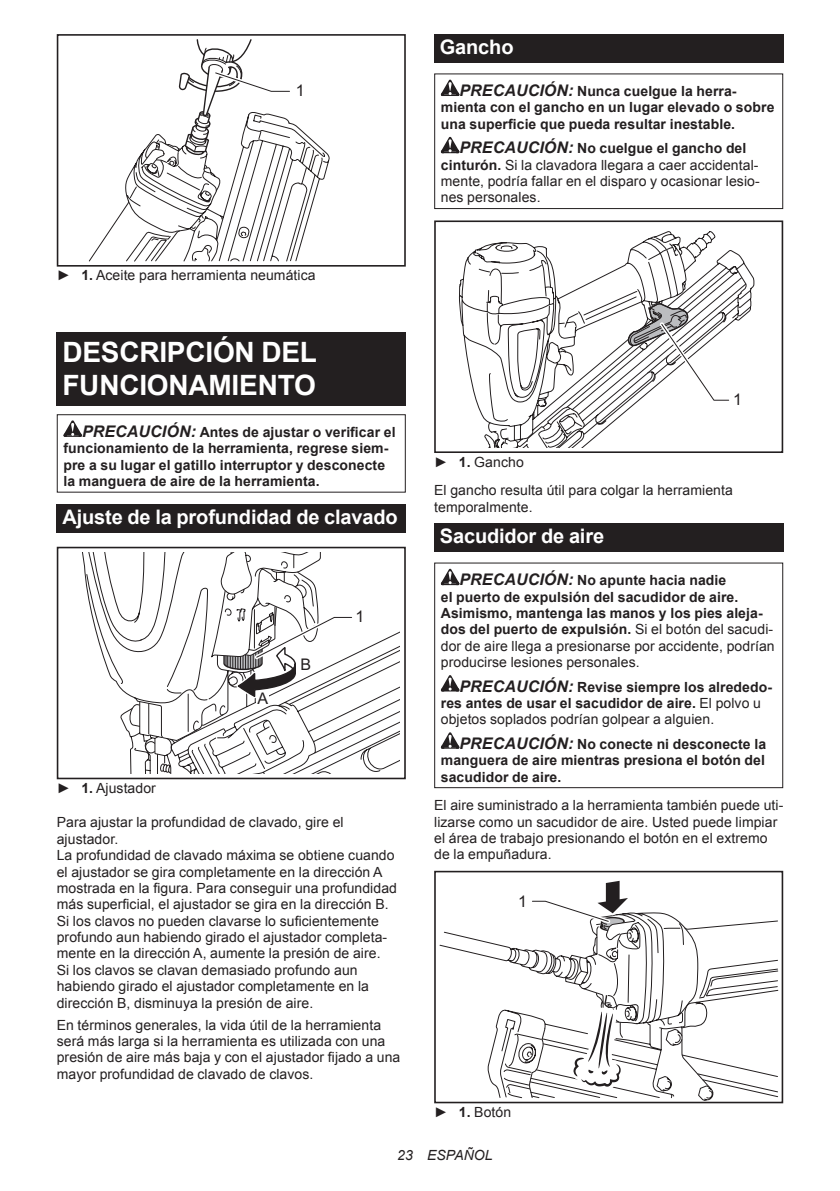
<style>
.page{position:relative;width:840px;height:1191px;background:#fff}
.page>*{position:absolute;margin:0;border:0;box-sizing:border-box;transform-origin:0 0}
.t1{font:700 28px/32.8px "Arial";letter-spacing:-.01em;color:#fff}
.t2{font:700 20px "Arial";letter-spacing:-.01em;color:#fff}
.t3{font:16px "Arial";color:#231f20}
.t4{font:14px/16.4px "Arial";letter-spacing:.005em;color:#231f20}
.t5{font:700 14px/16.4px "Arial";letter-spacing:.005em;color:#231f20}
.t6{font:italic 14px "Arial";letter-spacing:.005em;color:#231f20}
.s1{font-weight:700}
.s2{font-style:italic;font-size:16px}
.s3{font-weight:700;font-style:italic;font-size:16px}
.s4{font-weight:400}
</style>
<div class="page">
<svg style="left:89px;top:135px;width:240px;height:127px"></svg>
<div style="left:57px;top:34px;width:348px;height:233px;border:2px solid #231f20"></div>
<svg style="left:125px;top:39px;width:182px;height:223px"></svg>
<div style="left:57px;top:332px;width:348px;height:74px;background:#231f20"></div>
<svg style="left:63px;top:420px;width:19px;height:17px"></svg>
<div style="left:57px;top:414px;width:348px;height:78px;border:1px solid #231f20"></div>
<div style="left:57px;top:504px;width:348px;height:28px;background:#231f20"></div>
<svg style="left:82px;top:552px;width:38px;height:136px"></svg>
<svg style="left:120px;top:552px;width:279px;height:221px"></svg>
<div style="left:57px;top:547px;width:348px;height:232px;border:2px solid #231f20"></div>
<svg style="left:212px;top:569px;width:143px;height:134px"></svg>
<div style="left:256px;top:692px;width:13px;height:13px;background:#fff"></div>
<div style="left:434px;top:34px;width:348px;height:29px;background:#231f20"></div>
<svg style="left:440px;top:80px;width:19px;height:16px"></svg>
<svg style="left:440px;top:137px;width:19px;height:16px"></svg>
<div style="left:434px;top:73px;width:348px;height:136px;border:1px solid #231f20"></div>
<svg style="left:458px;top:231px;width:296px;height:188px"></svg>
<svg style="left:484px;top:267px;width:262px;height:180px"></svg>
<div style="left:434px;top:220px;width:348px;height:233px;border:2px solid #231f20"></div>
<svg style="left:627px;top:279px;width:105px;height:125px"></svg>
<div style="left:434px;top:523px;width:348px;height:28px;background:#231f20"></div>
<svg style="left:440px;top:569px;width:19px;height:16px"></svg>
<svg style="left:440px;top:675px;width:19px;height:16px"></svg>
<svg style="left:440px;top:732px;width:19px;height:16px"></svg>
<div style="left:434px;top:562px;width:348px;height:226px;border:1px solid #231f20"></div>
<svg style="left:439px;top:931px;width:89px;height:167px"></svg>
<div style="left:434px;top:870px;width:348px;height:233px;border:2px solid #231f20"></div>
<svg style="left:528px;top:880px;width:250px;height:221px"></svg>
<p class="t3" style="left:296px;top:80px;width:10px">1</p>
<p class="t4" style="left:57px;top:267px;width:260px">► <span class="s1">1.</span> Aceite para herramienta neumática</p>
<h1 class="t1" style="left:62px;top:337px;width:256px">DESCRIPCIÓN DEL<br>FUNCIONAMIENTO</h1>
<p class="t5" style="left:63px;top:424px;width:333px;text-indent:19px"><span class="s2">PRECAUCIÓN:</span> Antes de ajustar o verificar el funcionamiento de la herramienta, regrese siem&shy;pre a su lugar el gatillo interruptor y desconecte la manguera de aire de la herramienta.</p>
<h2 class="t2" style="left:62px;top:503px;width:337px">Ajuste de la profundidad de clavado</h2>
<p class="t3" style="left:257px;top:688px;width:12px">A</p>
<p class="t3" style="left:300px;top:654px;width:12px">B</p>
<p class="t3" style="left:355px;top:606px;width:10px">1</p>
<p class="t4" style="left:57px;top:780px;width:101px">► <span class="s1">1.</span> Ajustador</p>
<p class="t4" style="left:57px;top:814px;width:341px">Para ajustar la profundidad de clavado, gire el ajustador.<br>La profundidad de clavado máxima se obtiene cuando el ajustador se gira completamente en la dirección A mostrada en la figura. Para conseguir una profundidad más superficial, el ajustador se gira en la dirección B.<br>Si los clavos no pueden clavarse lo suficientemente profundo aun habiendo girado el ajustador completa&shy;mente en la dirección A, aumente la presión de aire.<br>Si los clavos se clavan demasiado profundo aun habiendo girado el ajustador completamente en la dirección B, disminuya la presión de aire.</p>
<p class="t4" style="left:57px;top:1016px;width:345px">En términos generales, la vida útil de la herramienta será más larga si la herramienta es utilizada con una presión de aire más baja y con el ajustador fijado a una mayor profundidad de clavado de clavos.</p>
<h2 class="t2" style="left:439px;top:34px;width:75px">Gancho</h2>
<p class="t5" style="left:440px;top:83px;width:335px;text-indent:19px"><span class="s2">PRECAUCIÓN:</span> Nunca cuelgue la herra&shy;mienta con el gancho en un lugar elevado o sobre una superficie que pueda resultar inestable.</p>
<p class="t4" style="left:440px;top:140px;width:320px;text-indent:19px"><span class="s3">PRECAUCIÓN:</span> <span class="s1">No cuelgue el gancho del cinturón.</span> Si la clavadora llegara a caer accidental&shy;mente, podría fallar en el disparo y ocasionar lesio&shy;nes personales.</p>
<p class="t3" style="left:732px;top:389px;width:10px">1</p>
<p class="t4" style="left:434px;top:447px;width:300px;line-height:28.8px">► <span class="s1">1.</span> Gancho<br>El gancho resulta útil para colgar la herramienta</p>
<p class="t4" style="left:434px;top:499px;width:100px">temporalmente.</p>
<h2 class="t2" style="left:439px;top:523px;width:166px">Sacudidor de aire</h2>
<p class="t5" style="left:440px;top:572px;width:335px;text-indent:19px"><span class="s2">PRECAUCIÓN:</span> No apunte hacia nadie<br>el puerto de expulsión del sacudidor de aire.<br>Asimismo, mantenga las manos y los pies aleja&shy;dos del puerto de expulsión. <span class="s4">Si el botón del sacudi&shy;dor de aire llega a presionarse por accidente, podrían producirse lesiones personales.</span></p>
<p class="t5" style="left:440px;top:679px;width:332px;text-indent:19px"><span class="s2">PRECAUCIÓN:</span> Revise siempre los alrededo&shy;res antes de usar el sacudidor de aire. <span class="s4">El polvo u objetos soplados podrían golpear a alguien.</span></p>
<p class="t5" style="left:440px;top:736px;width:326px;text-align:justify;text-indent:19px"><span class="s2">PRECAUCIÓN:</span> No conecte ni desconecte la manguera de aire mientras presiona el botón del sacudidor de aire.</p>
<p class="t4" style="left:434px;top:797px;width:350px">El aire suministrado a la herramienta también puede uti&shy;lizarse como un sacudidor de aire. Usted puede limpiar el área de trabajo presionando el botón en el extremo de la empuñadura.</p>
<p class="t3" style="left:518px;top:890px;width:10px">1</p>
<p class="t4" style="left:434px;top:1103px;width:78px">► <span class="s1">1.</span> Botón</p>
<p class="t6" style="left:397px;top:1146px;width:97px">23 ESPAÑOL</p>
</div>
